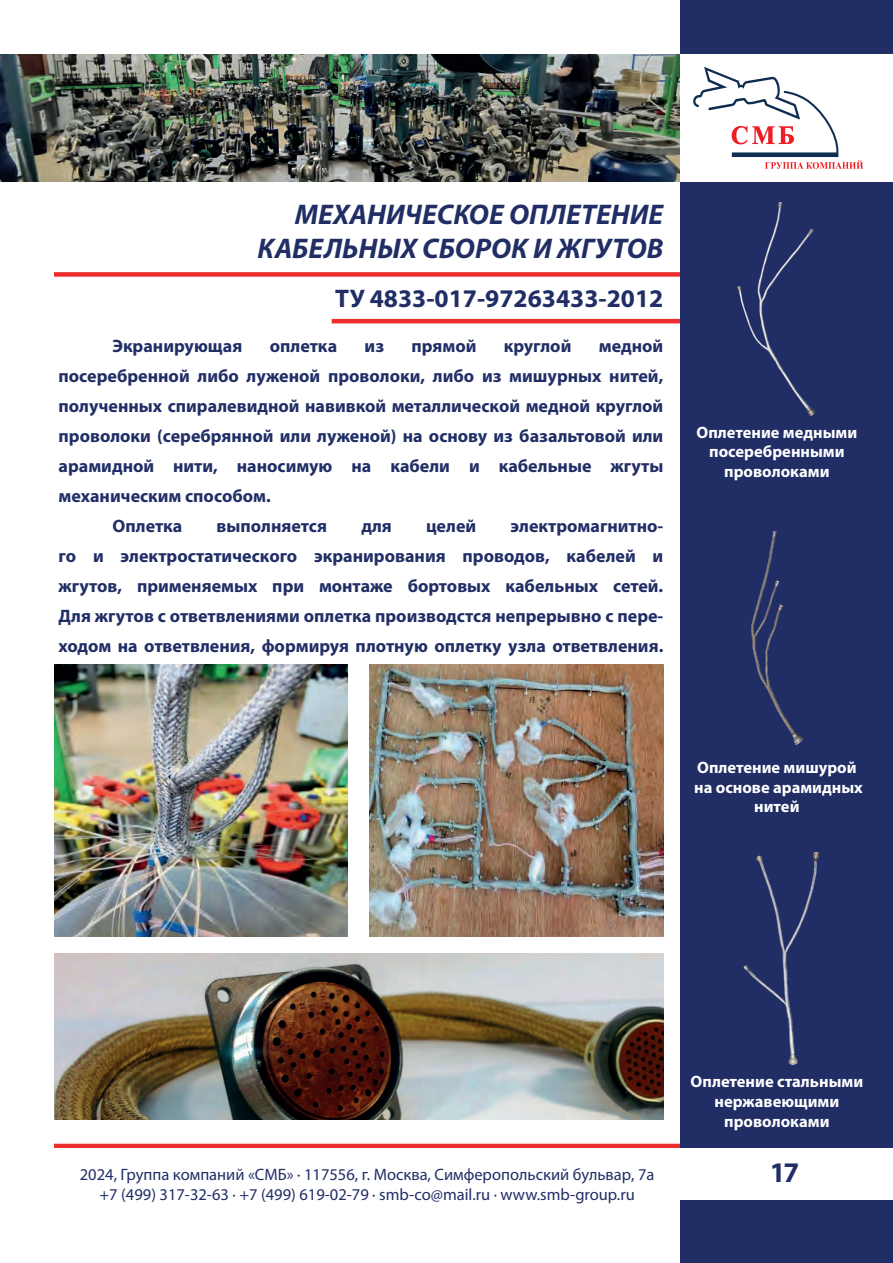
<style>
.page{position:relative;width:893px;height:1263px;background:#fff}
.page>*{position:absolute;margin:0;border:0;box-sizing:border-box;transform-origin:0 0}
.t1{font:italic 700 28.5px/34.2px "Myriad Pro";color:#212e66;text-align:right}
.t2{font:700 28.5px "Myriad Pro";color:#202f66}
.t3{font:700 25.5px "Myriad Pro";color:#212e66}
.t4{font:700 18px/30px "Myriad Pro";color:#212e66;text-align:justify}
.t5{font:16.5px "Myriad Pro";color:#212e66}
.t6{font:700 16.5px/19.8px "Myriad Pro";color:#fff;text-align:center}
</style>
<div class="page">
<div style="left:54px;top:272px;width:626px;height:5px;background:#ee2e2c"></div>
<img style="left:54px;top:664px;width:294px;height:272px">
<hr style="left:54px;top:1144px;width:839px;height:4px;background:#ee2e2c">
<hr style="left:332px;top:319px;width:348px;height:4px;background:#ee2e2c">
<img style="left:0;top:54px;width:680px;height:128px">
<div style="left:680px;top:0;width:213px;height:1263px;background:#212e66"></div>
<div style="left:680px;top:54px;width:213px;height:128px;background:#fff"></div>
<svg style="left:693px;top:67px;width:170px;height:102px"></svg>
<div style="left:0;top:1148px;width:893px;height:51px;background:#fff"></div>
<img style="left:743px;top:853px;width:76px;height:212px">
<img style="left:751px;top:531px;width:52px;height:213px">
<img style="left:738px;top:203px;width:77px;height:212px">
<img style="left:370px;top:664px;width:293px;height:272px">
<img style="left:54px;top:953px;width:609px;height:166px">
<h1 class="t1" style="left:258px;top:197px;width:407px">МЕХАНИЧЕСКОЕ ОПЛЕТЕНИЕ<br>КАБЕЛЬНЫХ СБОРОК И ЖГУТОВ</h1>
<h2 class="t3" style="left:335px;top:282px;width:330px">ТУ 4833-017-97263433-2012</h2>
<p class="t4" style="left:113px;top:330px;width:131px">Экранирующая</p>
<p class="t4" style="left:270px;top:330px;width:69px">оплетка</p>
<p class="t4" style="left:365px;top:330px;width:21px">из</p>
<p class="t4" style="left:412px;top:330px;width:66px">прямой</p>
<p class="t4" style="left:504px;top:330px;width:69px">круглой</p>
<p class="t4" style="left:599px;top:330px;width:66px">медной</p>
<p class="t4" style="left:59px;top:360px;width:606px">посеребренной либо луженой проволоки, либо из мишурных нитей,</p>
<p class="t4" style="left:59px;top:390px;width:606px">полученных спиралевидной навивкой металлической медной круглой</p>
<p class="t4" style="left:59px;top:420px;width:606px">проволоки (серебрянной или луженой) на основу из базальтовой или</p>
<p class="t4" style="left:59px;top:450px;width:606px">арамидной нити, наносимую на кабели и кабельные жгуты</p>
<p class="t4" style="left:59px;top:480px;width:214px">механическим способом.</p>
<p class="t4" style="left:113px;top:510px;width:71px">Оплетка</p>
<p class="t4" style="left:217px;top:510px;width:112px">выполняется</p>
<p class="t4" style="left:361px;top:510px;width:32px">для</p>
<p class="t4" style="left:426px;top:510px;width:52px">целей</p>
<p class="t4" style="left:59px;top:510px;width:606px;text-indent:452px">электромагнитно&shy;го и электростатического экранирования проводов, кабелей и жгутов, применяемых при монтаже бортовых кабельных сетей.<br>Для жгутов с ответвлениями оплетка производстся непрерывно с пере&shy;ходом на ответвления, формируя плотную оплетку узла ответвления.</p>
<p class="t6" style="left:696px;top:422px;width:162px">Оплетение медными посеребренными проволоками</p>
<p class="t6" style="left:694px;top:757px;width:170px">Оплетение мишурой на основе арамидных нитей</p>
<p class="t6" style="left:691px;top:1071px;width:174px">Оплетение стальными нержавеющими проволоками</p>
<p class="t5" style="left:80px;top:1164px;width:576px">2024, Группа компаний «СМБ» · 117556, г. Москва, Симферопольский бульвар, 7а</p>
<h1 class="t2" style="left:770px;top:1154px;width:31px">17</h1>
<p class="t5" style="left:99px;top:1184px;width:537px">+7 (499) 317-32-63 · +7 (499) 619-02-79 · smb-co@mail.ru · www.smb-group.ru</p>
</div>
